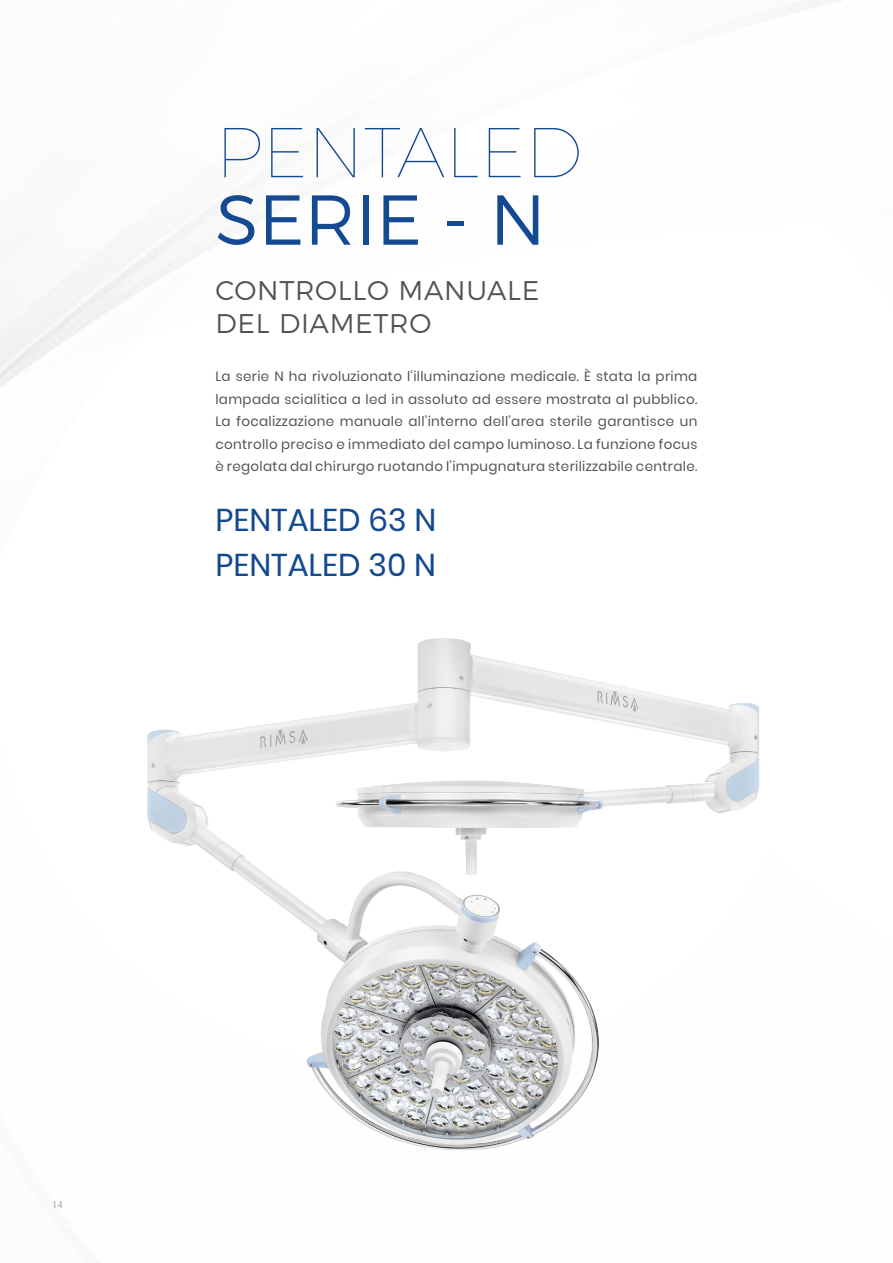
<style>
.page{position:relative;width:893px;height:1263px;background:#fff}
.page>*{position:absolute;margin:0;border:0;box-sizing:border-box;transform-origin:0 0}
.t1{font:100 70.5px "Montserrat";color:#134a91}
.t2{font:300 70.5px "Montserrat";color:#134a91}
.t3{font:31.5px/45px "Poppins";color:#12498f}
.t4{font:300 27px/32.4px "Montserrat";letter-spacing:.025em;color:#515455}
.t5{font:13.5px/22.5px "Poppins";letter-spacing:.025em;color:#515455;text-align:justify}
.t6{font:10.5px "Malayalam MN";color:#a8a9ad}
</style>
<div class="page">
<img style="left:147px;top:638px;width:613px;height:513px">
<h1 class="t1" style="left:215px;top:99px;width:368px">PENTALED</h1>
<h1 class="t2" style="left:215px;top:164px;width:332px">SERIE - N</h1>
<h3 class="t4" style="left:215px;top:272px;width:326px">CONTROLLO MANUALE<br>DEL DIAMETRO</h3>
<p class="t5" style="left:215px;top:365px;width:483px">La serie N ha rivoluzionato l’illuminazione medicale. È stata la prima lampada scialitica a led in assoluto ad essere mostrata al pubblico.<br>La focalizzazione manuale all’interno dell’area sterile garantisce un controllo preciso e immediato del campo luminoso. La funzione focus è regolata dal chirurgo ruotando l’impugnatura sterilizzabile centrale.</p>
<h2 class="t3" style="left:215px;top:498px;width:222px">PENTALED 63 N<br>PENTALED 30 N</h2>
<p class="t6" style="left:51px;top:1199px;width:13px">14</p>
</div>
